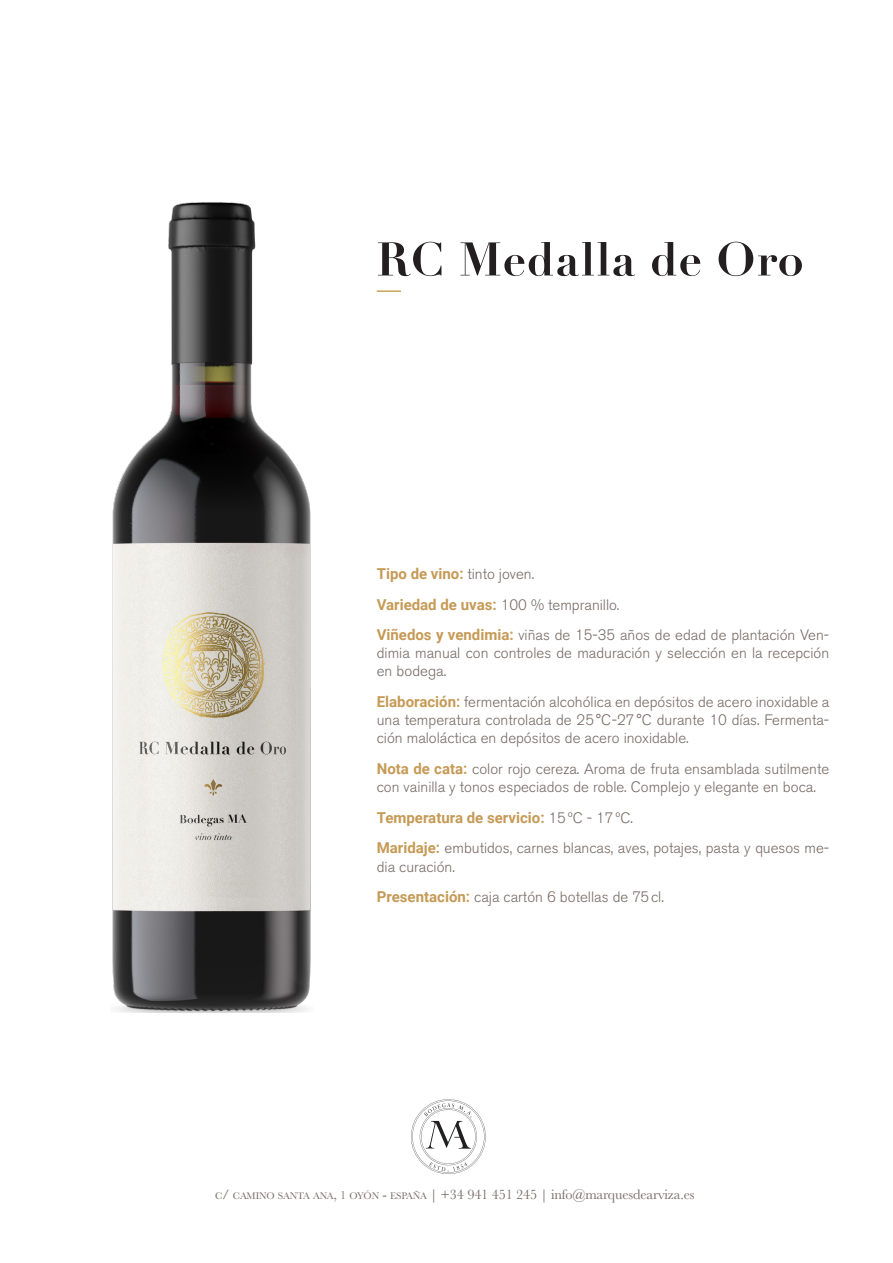
<style>
.page{position:relative;width:893px;height:1263px;background:#fff}
.page>*{position:absolute;margin:0;border:0;box-sizing:border-box;transform-origin:0 0}
.t1{font:300 15px/18px "Akzidenz Grotesk BE";color:#776b65}
.t2{font:700 15px "Roboto";color:#c69a55}
.t3{font:10.05px "Baskerville";letter-spacing:-.015em;color:#776b65}
.s1{font-family:"Akzidenz Grotesk BE";font-weight:300;color:#776b65}
.s2{font-family:"Roboto";font-weight:700;color:#c69a55}
.s3{font-size:14.25px}
.s4{font-size:12px}
</style>
<div class="page">
<svg style="left:411px;top:1099px;width:75px;height:75px"></svg>
<hr style="left:377px;top:290px;width:24px;height:2px;background:#c8a557">
<img style="left:112px;top:202px;width:199px;height:810px">
<svg style="left:378px;top:242px;width:63px;height:34px"></svg>
<svg style="left:460px;top:242px;width:175px;height:34px"></svg>
<svg style="left:652px;top:242px;width:48px;height:34px"></svg>
<svg style="left:719px;top:242px;width:83px;height:34px"></svg>
<p class="t2" style="left:377px;top:563px;width:159px">Tipo de vino: <span class="s1">tinto joven.</span></p>
<p class="t1" style="left:377px;top:589px;width:454px;line-height:30.8px"><span class="s2">Variedad de uvas:</span> 100 % tempranillo.<br><span class="s2">Viñedos y vendimia:</span> viñas de 15-35 años de edad de plantación Ven-</p>
<p class="t1" style="left:377px;top:645px;width:454px">dimia manual con controles de maduración y selección en la recepción en bodega.</p>
<p class="t1" style="left:377px;top:693px;width:454px;text-align:justify"><span class="s2">Elaboración:</span> fermentación alcohólica en depósitos de acero inoxidable a una temperatura controlada de 25°C-27°C durante 10 días. Fermenta&shy;ción maloláctica en depósitos de acero inoxidable.</p>
<p class="t1" style="left:377px;top:760px;width:454px"><span class="s2">Nota de cata:</span> color rojo cereza. Aroma de fruta ensamblada sutilmente con vainilla y tonos especiados de roble. Complejo y elegante en boca.</p>
<p class="t2" style="left:377px;top:807px;width:258px">Temperatura de servicio: <span class="s1">15ºC - 17ºC.</span></p>
<p class="t1" style="left:377px;top:840px;width:454px"><span class="s2">Maridaje:</span> embutidos, carnes blancas, aves, potajes, pasta y quesos me&shy;dia curación.</p>
<p class="t1" style="left:377px;top:888px;width:289px"><span class="s2">Presentación:</span> caja cartón 6 botellas de 75cl.</p>
<p class="t3" style="left:215px;top:1189px;width:481px">C<span class="s3">/</span> CAMINO SANTA ANA<span class="s3">,</span> <span class="s4">1</span> OYÓN <span class="s3">-</span> ESPAÑA <span class="s3">| +34 941 451 245 |</span> <span class="s3">info@marquesdearviza.es</span></p>
</div>
